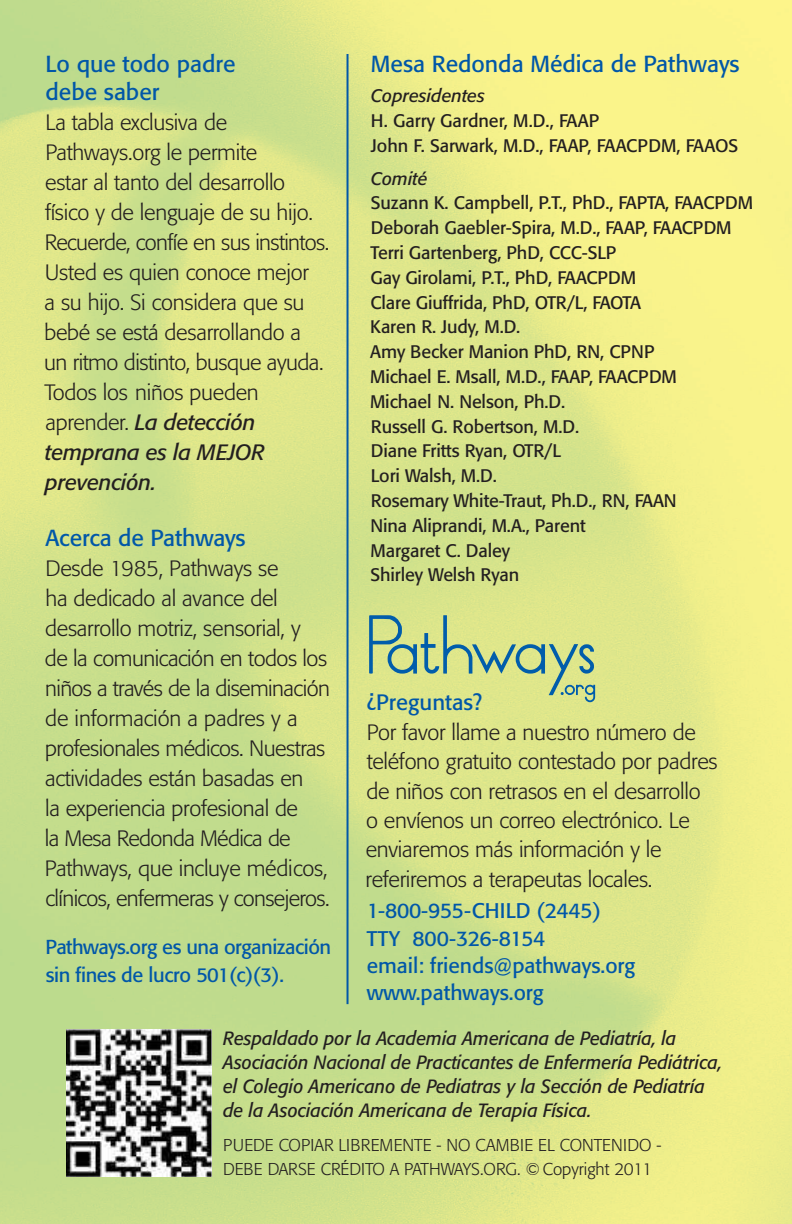
<style>
.page{position:relative;width:792px;height:1224px;background:#fff}
.page>*{position:absolute;margin:0;border:0;box-sizing:border-box;transform-origin:0 0}
.t1{font:23px/28px "Formata";color:#0157a8}
.t2{font:300 22px/30px "Formata";letter-spacing:-.015em;color:#231f20}
.t3{font:22px "Formata";color:#0157a8}
.t4{font:21px/27.4px "Formata";color:#0157a8}
.t5{font:20px/28px "Formata";letter-spacing:-.025em;color:#0157a8}
.t6{font:italic 19px/24px "Formata";color:#231f20;scale:.95 1}
.t7{font:18px/24.8px "Formata";letter-spacing:-.005em;color:#231f20}
.t8{font:italic 18px "Formata";color:#231f20}
.t9{font:300 17px/24px "Formata";color:#231f20}
.s1{font-weight:400;font-style:italic}
</style>
<div class="page">
<img style="left:0;top:0;width:792px;height:1224px">
<hr style="left:347px;top:54px;width:2px;height:950px;background:#0157a8">
<svg style="left:369px;top:615px;width:226px;height:87px;background:#bed28f"></svg>
<img style="left:66px;top:1030px;width:145px;height:146px">
<p class="t1" style="left:46px;top:52px;width:191px">Lo que todo padre debe saber</p>
<p class="t2" style="left:44px;top:109px;width:287px">La tabla exclusiva de<br>Pathways.org le permite<br>estar al tanto del desarrollo físico y de lenguaje de su hijo.<br>Recuerde, confíe en sus instintos.<br>Usted es quien conoce mejor<br>a su hijo. Si considera que su bebé se está desarrollando a un ritmo distinto, busque ayuda.<br>Todos los niños pueden aprender. <span class="s1">La detección temprana es la MEJOR prevención.</span></p>
<p class="t1" style="left:46px;top:526px;width:202px">Acerca de Pathways</p>
<p class="t2" style="left:45px;top:555px;width:287px">Desde 1985, Pathways se<br>ha dedicado al avance del desarrollo motriz, sensorial, y<br>de la comunicación en todos los niños a través de la diseminación de información a padres y a profesionales médicos. Nuestras actividades están basadas en<br>la experiencia profesional de<br>la Mesa Redonda Médica de<br>Pathways, que incluye médicos, clínicos, enfermeras y consejeros.</p>
<p class="t5" style="left:46px;top:935px;width:287px">Pathways.org es una organización sin fines de lucro 501(c)(3).</p>
<p class="t1" style="left:371px;top:52px;width:370px">Mesa Redonda Médica de Pathways</p>
<p class="t8" style="left:371px;top:88px;width:115px">Copresidentes</p>
<p class="t7" style="left:371px;top:110px;width:369px">H. Garry Gardner, M.D., FAAP<br>John F. Sarwark, M.D., FAAP, FAACPDM, FAAOS</p>
<p class="t8" style="left:371px;top:170px;width:58px">Comité</p>
<p class="t7" style="left:370px;top:192px;width:385px">Suzann K. Campbell, P.T., PhD., FAPTA, FAACPDM<br>Deborah Gaebler-Spira, M.D., FAAP, FAACPDM<br>Terri Gartenberg, PhD, CCC-SLP<br>Gay Girolami, P.T., PhD, FAACPDM<br>Clare Giuffrida, PhD, OTR/L, FAOTA<br>Karen R. Judy, M.D.<br>Amy Becker Manion PhD, RN, CPNP<br>Michael E. Msall, M.D., FAAP, FAACPDM<br>Michael N. Nelson, Ph.D.<br>Russell G. Robertson, M.D.<br>Diane Fritts Ryan, OTR/L<br>Lori Walsh, M.D.<br>Rosemary White-Traut, Ph.D., RN, FAAN<br>Nina Aliprandi, M.A., Parent<br>Margaret C. Daley<br>Shirley Welsh Ryan</p>
<p class="t3" style="left:367px;top:693px;width:117px">¿Preguntas?</p>
<p class="t2" style="left:366px;top:719px;width:354px;line-height:29.4px">Por favor llame a nuestro número de teléfono gratuito contestado por padres de niños con retrasos en el desarrollo<br>o envíenos un correo electrónico. Le enviaremos más información y le referiremos a terapeutas locales.</p>
<p class="t4" style="left:367px;top:899px;width:270px">1-800-955-CHILD (2445)<br>TTY 800-326-8154<br>email: friends@pathways.org www.pathways.org</p>
<p class="t6" style="left:223px;top:1028px;width:527px">Respaldado por la Academia Americana de Pediatría, la Asociación Nacional de Practicantes de Enfermería Pediátrica, el Colegio Americano de Pediatras y la Sección de Pediatría de la Asociación Americana de Terapia Física.</p>
<p class="t9" style="left:223px;top:1135px;width:440px">PUEDE COPIAR LIBREMENTE - NO CAMBIE EL CONTENIDO -<br>DEBE DARSE CRÉDITO A PATHWAYS.ORG. © Copyright 2011</p>
</div>
